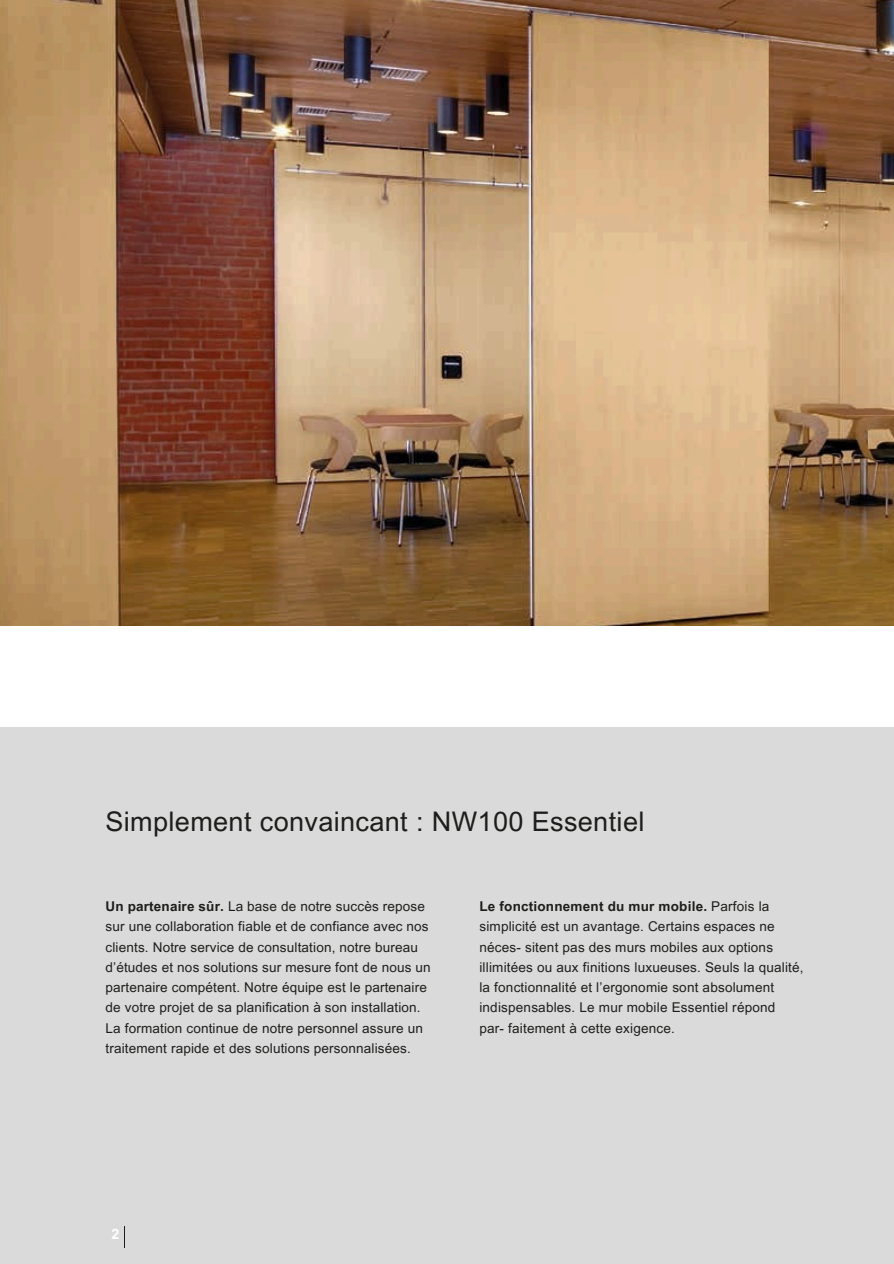
<style>
.page{position:relative;width:894px;height:1264px;background:#fff}
.page>*{position:absolute;margin:0;border:0;box-sizing:border-box;transform-origin:0 0}
.t1{font:27px "Arial MT Pro";letter-spacing:.015em;color:#1d1d1b}
.t2{font:700 14.25px "Arial MT Pro";color:#fff}
.t3{font:13.5px/20.2px "Arial MT Pro";letter-spacing:.01em;color:#1d1d1b}
.s1{font-weight:700}
</style>
<div class="page">
<div style="left:0;top:727px;width:893px;height:536px;background:#dadada"></div>
<svg style="left:124px;top:1226px;width:1px;height:21px"></svg>
<img style="left:0;top:0;width:893px;height:626px">
<p class="t1" style="left:105px;top:811px;width:540px">Simplement convaincant : NW100 Essentiel</p>
<p class="t3" style="left:105px;top:897px;width:326px"><span class="s1">Un partenaire sûr.</span> La base de notre succès repose sur une collaboration fiable et de confiance avec nos clients. Notre service de consultation, notre bureau d’études et nos solutions sur mesure font de nous un partenaire compétent. Notre équipe est le partenaire de votre projet de sa planification à son installation.<br>La formation continue de notre personnel assure un traitement rapide et des solutions personnalisées.</p>
<p class="t3" style="left:479px;top:897px;width:326px"><span class="s1">Le fonctionnement du mur mobile.</span> Parfois la simplicité est un avantage. Certains espaces ne néces- sitent pas des murs mobiles aux options illimitées ou aux finitions luxueuses. Seuls la qualité, la fonctionnalité et l’ergonomie sont absolument indispensables. Le mur mobile Essentiel répond<br>par- faitement à cette exigence.</p>
<h1 class="t2" style="left:111px;top:1228px;width:9px">2</h1>
</div>
